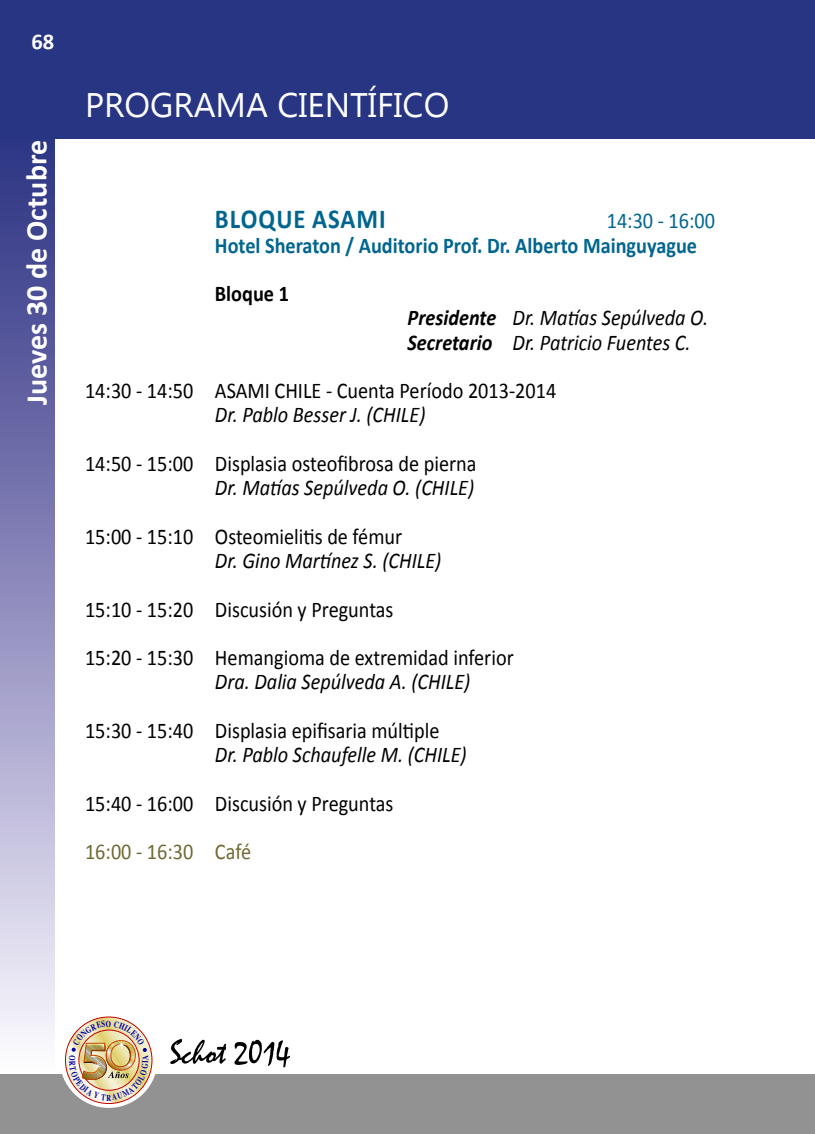
<style>
.page{position:relative;width:815px;height:1134px;background:#fff}
.page>*{position:absolute;margin:0;border:0;box-sizing:border-box;transform-origin:0 0}
.t1{font:34px "Microsoft Tai Le";color:#fff}
.t2{font:700 30px "Calibri";color:#fff}
.t3{font:700 27.5px "Calibri";letter-spacing:.04em;color:#00658f;scale:.9 1}
.t4{font:22.5px/48.5px "Calibri";color:#000;scale:.9 1}
.t5{font:italic 22.5px/24.2px "Calibri";color:#000;scale:.9 1}
.t6{font:700 22.5px "Calibri";color:#00658f;scale:.9 1}
.t7{font:22.5px "Calibri";color:#6e6932;scale:.9 1}
.t8{font:22.5px "Calibri";color:#00658f;scale:.9 1}
.t9{font:700 22.5px "Calibri";color:#000;scale:.9 1}
.t10{font:700 22.5px "Calibri";color:#fff}
.s1{font-weight:700}
</style>
<div class="page">
<div style="left:0;top:130px;width:54px;height:949px;background:linear-gradient(to bottom,#272a7f,#fef9ff)"></div>
<div style="left:0;top:0;width:815px;height:138px;background:#273583"></div>
<div style="left:0;top:1074px;width:815px;height:60px;background:#929292"></div>
<div style="left:60px;top:1010px;width:98px;height:98px;background:#fff;border-radius:50%"></div>
<svg style="left:170px;top:1039px;width:120px;height:28px"></svg>
<img style="left:65px;top:1017px;width:87px;height:86px">
<p class="t10" style="left:31px;top:28px;width:24px">68</p>
<h2 class="t2" style="left:17px;top:405px;width:266px;rotate:-90deg">Jueves 30 de Octubre</h2>
<h1 class="t1" style="left:85px;top:85px;width:366px">PROGRAMA CIENTÍFICO</h1>
<p class="t3" style="left:215px;top:202px;width:191px">Bloque ASAMI</p>
<p class="t8" style="left:607px;top:207px;width:122px">14:30 - 16:00</p>
<p class="t6" style="left:215px;top:231px;width:537px">Hotel Sheraton / Auditorio Prof. Dr. Alberto Mainguyague</p>
<p class="t9" style="left:215px;top:279px;width:84px">Bloque 1</p>
<p class="t5" style="left:408px;top:305px;width:336px"><span class="s1">Presidente</span> Dr. Matías Sepúlveda O.<br><span class="s1">Secretario</span> Dr. Patricio Fuentes C.</p>
<p class="t4" style="left:85px;top:367px;width:525px">14:30 - 14:50 ASAMI CHILE - Cuenta Período 2013-2014</p>
<p class="t5" style="left:215px;top:402px;width:235px">Dr. Pablo Besser J. (CHILE)</p>
<p class="t4" style="left:85px;top:439px;width:436px">14:50 - 15:00 Displasia osteofibrosa de pierna</p>
<p class="t5" style="left:215px;top:475px;width:290px">Dr. Matías Sepúlveda O. (CHILE)</p>
<p class="t4" style="left:85px;top:512px;width:354px">15:00 - 15:10 Osteomielitis de fémur</p>
<p class="t5" style="left:215px;top:548px;width:253px">Dr. Gino Martínez S. (CHILE)</p>
<p class="t4" style="left:85px;top:585px;width:478px">15:10 - 15:20 Discusión y Preguntas<br>15:20 - 15:30 Hemangioma de extremidad inferior</p>
<p class="t5" style="left:215px;top:669px;width:285px">Dra. Dalia Sepúlveda A. (CHILE)</p>
<p class="t4" style="left:85px;top:706px;width:395px">15:30 - 15:40 Displasia epifisaria múltiple</p>
<p class="t5" style="left:215px;top:742px;width:281px">Dr. Pablo Schaufelle M. (CHILE)</p>
<p class="t4" style="left:85px;top:779px;width:344px">15:40 - 16:00 Discusión y Preguntas</p>
<p class="t7" style="left:85px;top:837px;width:186px">16:00 - 16:30 Café</p>
</div>
